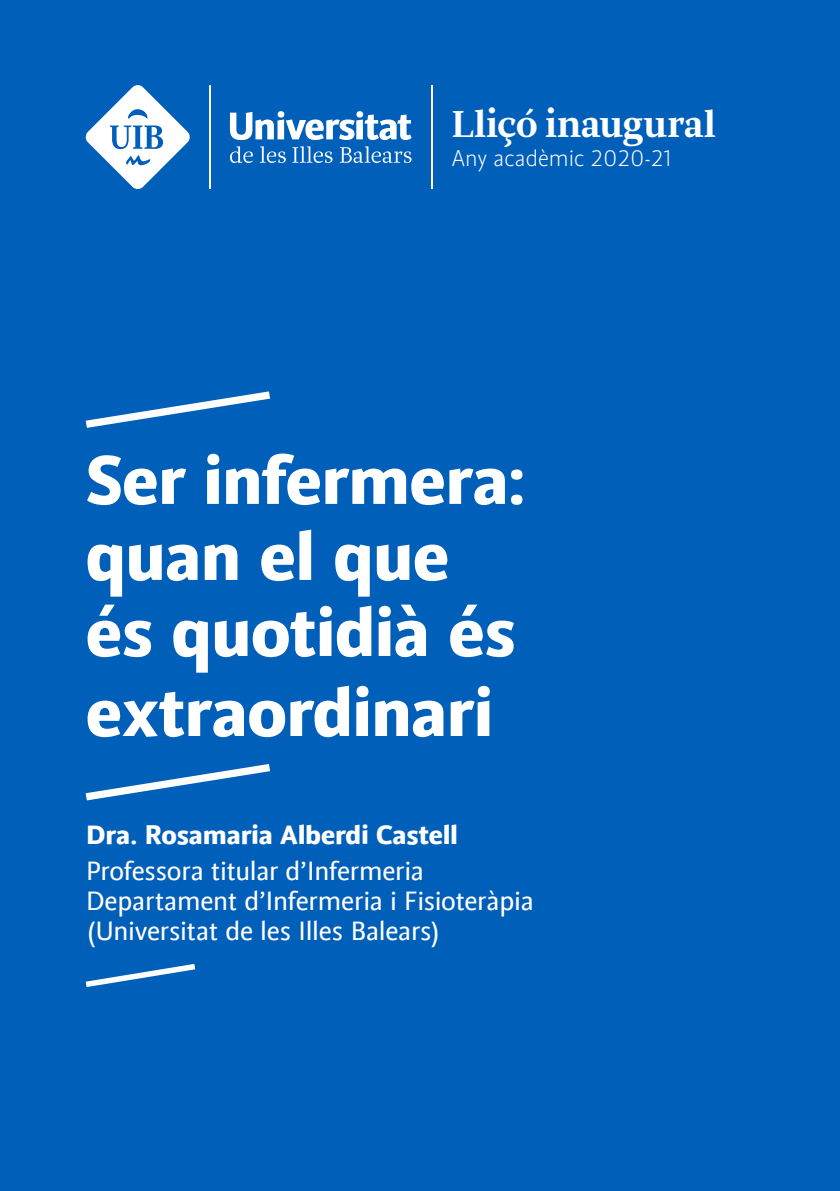
<style>
.page{position:relative;width:840px;height:1191px;background:#fff}
.page>*{position:absolute;margin:0;border:0;box-sizing:border-box;transform-origin:0 0}
.TITULAR_PORTADA{font:700 72px/77.4px "UI Bsans";letter-spacing:-.01em;color:#fff}
.t1{font:700 39.4px "UI Bserif";letter-spacing:.005em;color:#fff}
.TITULAR_PORTADA-2{font:28px "UI Bsans";letter-spacing:-.01em;color:#fff}
.TITULAR_PORTADA-3{font:700 28px "UI Bsans";letter-spacing:-.005em;color:#fff}
.t2{font:300 24px "UI Bsans";color:#fff}
</style>
<div class="page">
<div style="left:0;top:0;width:839px;height:1191px;background:#005fb9"></div>
<svg style="left:85px;top:391px;width:185px;height:37px"></svg>
<svg style="left:85px;top:764px;width:185px;height:37px"></svg>
<svg style="left:85px;top:964px;width:111px;height:23px"></svg>
<hr style="left:431px;top:85px;width:1px;height:104px;background:#fff">
<hr style="left:209px;top:85px;width:1px;height:104px;background:#fff">
<svg style="left:292px;top:146px;width:40px;height:17px"></svg>
<svg style="left:339px;top:146px;width:72px;height:17px"></svg>
<svg style="left:230px;top:146px;width:23px;height:17px"></svg>
<svg style="left:260px;top:146px;width:26px;height:17px"></svg>
<svg style="left:230px;top:111px;width:181px;height:29px"></svg>
<svg style="left:85px;top:85px;width:105px;height:104px"></svg>
<p class="t1" style="left:451px;top:102px;width:265px">Lliçó inaugural</p>
<p class="t2" style="left:451px;top:145px;width:221px">Any acadèmic 2020-21</p>
<p class="TITULAR_PORTADA" style="left:86px;top:441px;width:441px">Ser infermera: quan el que és quotidià és extraordinari</p>
<p class="TITULAR_PORTADA-3" style="left:86px;top:818px;width:374px">Dra. Rosamaria Alberdi Castell</p>
<p class="TITULAR_PORTADA-2" style="left:86px;top:854px;width:340px">Professora titular d’Infermeria</p>
<p class="TITULAR_PORTADA-2" style="left:86px;top:884px;width:449px">Departament d’Infermeria i Fisioteràpia</p>
<p class="TITULAR_PORTADA-2" style="left:86px;top:914px;width:356px">(Universitat de les Illes Balears)</p>
</div>
